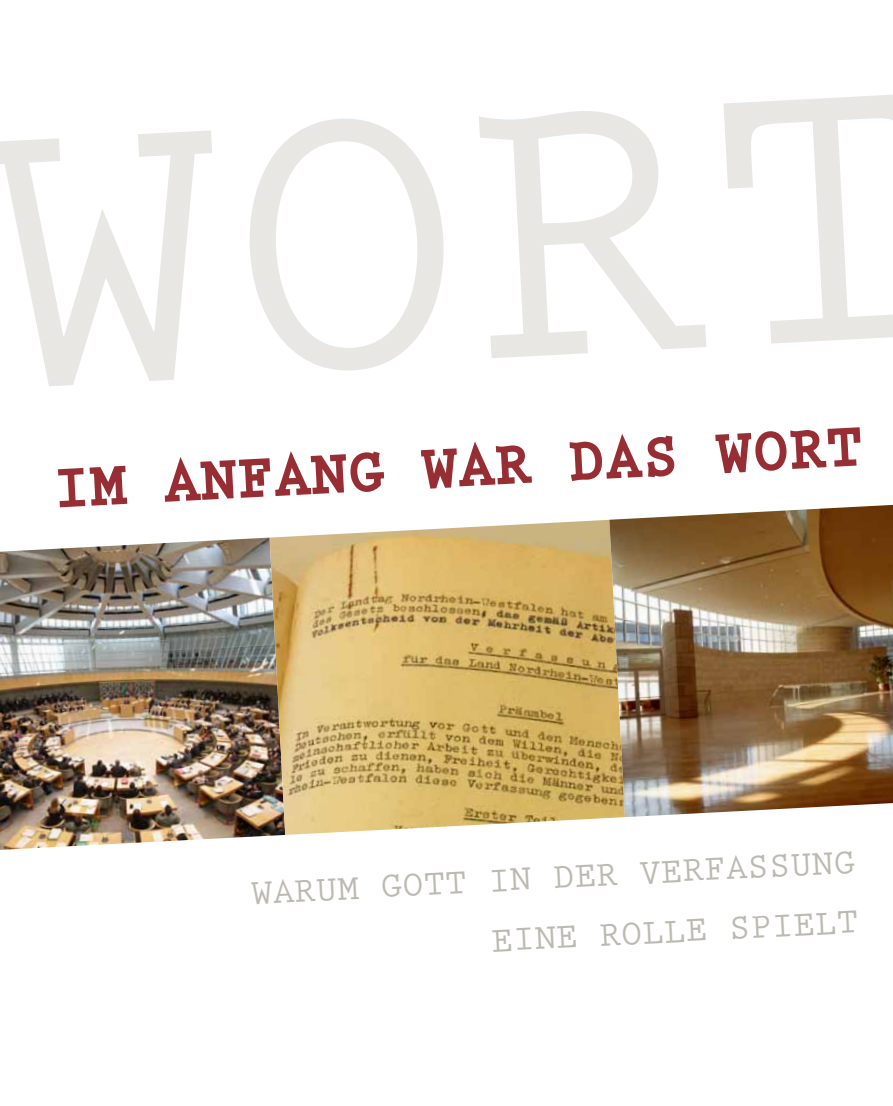
<style>
.page{position:relative;width:893px;height:1106px;background:#fff}
.page>*{position:absolute;margin:0;border:0;box-sizing:border-box;transform-origin:0 0}
.t1{font:700 403.5px "Prestige Elite Std";color:#e8e7e4}
.t2{font:700 58.5px "Prestige Elite Std";color:#962e34}
.t3{font:700 36px/60px "Prestige Elite Std";color:#bcb9b1;text-align:right}
</style>
<div class="page">
<svg style="left:58px;top:465px;width:70px;height:43px"></svg>
<svg style="left:164px;top:451px;width:221px;height:51px"></svg>
<svg style="left:420px;top:441px;width:112px;height:48px"></svg>
<svg style="left:569px;top:434px;width:106px;height:47px"></svg>
<svg style="left:715px;top:427px;width:146px;height:47px"></svg>
<img style="left:0;top:537px;width:283px;height:313px">
<img style="left:270px;top:520px;width:355px;height:315px">
<img style="left:609px;top:505px;width:284px;height:312px">
<h1 class="t1" style="left:-28px;top:43px;width:970px;rotate:-3deg">WORT</h1>
<h2 class="t2" style="left:52px;top:456px;width:811px;rotate:-3deg">IM ANFANG WAR DAS WORT</h2>
<p class="t3" style="left:250px;top:864px;width:606px;rotate:-3deg">WARUM GOTT IN DER VERFASSUNG<br>EINE ROLLE SPIELT</p>
</div>
